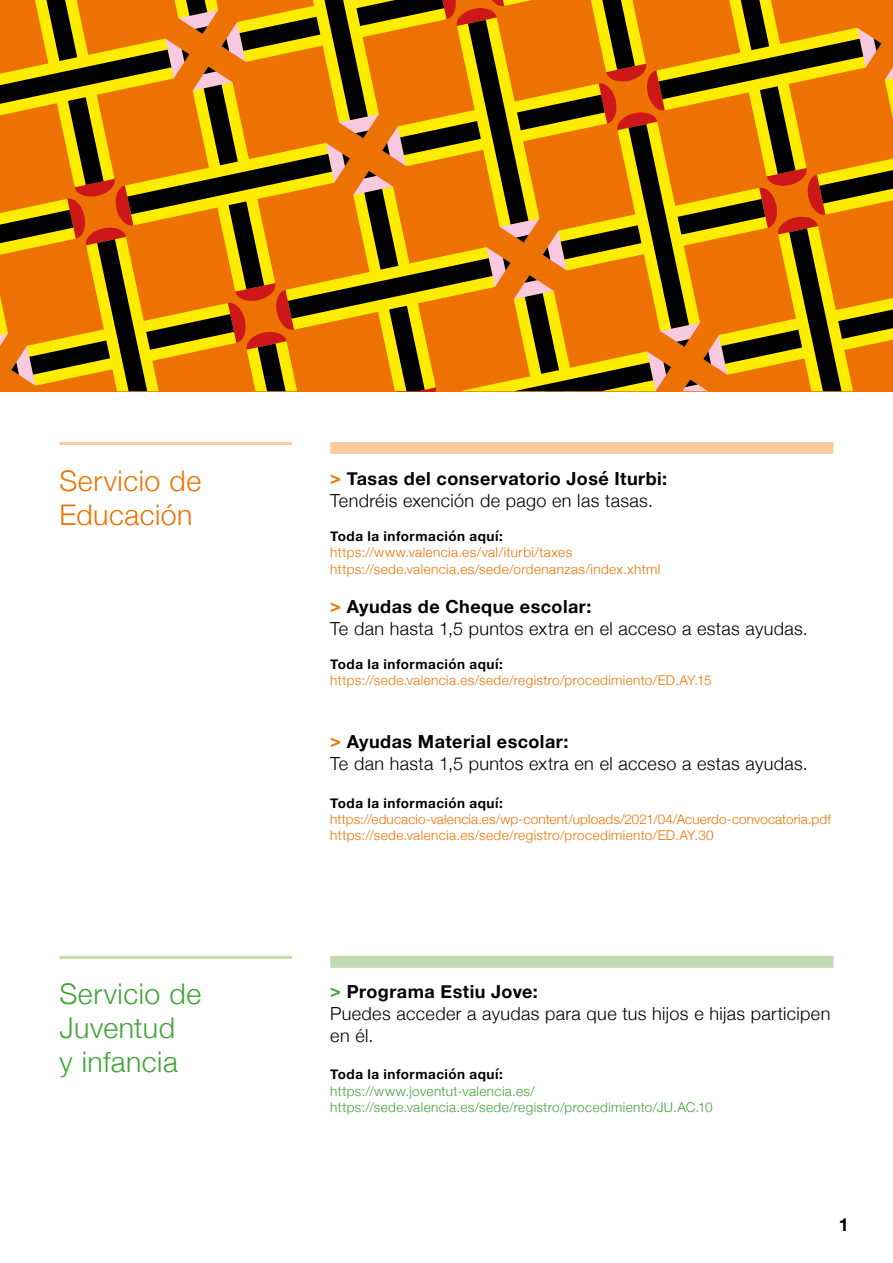
<style>
.page{position:relative;width:893px;height:1263px;background:#fff}
.page>*{position:absolute;margin:0;border:0;box-sizing:border-box;transform-origin:0 0}
.t1{font:300 28.5px/34.2px "Helvetica Neue";letter-spacing:.02em;color:#3fa535}
.t2{font:300 28.5px/34.2px "Helvetica Neue";letter-spacing:.02em;color:#ee7203}
.t3{font:300 18px/21.6px "Helvetica Neue";letter-spacing:.02em;color:#000}
.t4{font:700 18px "Helvetica Neue";color:#000}
.t5{font:300 13.5px/16.2px "Helvetica Neue";letter-spacing:.03em;color:#ee7203}
.t6{font:300 13.5px/16.2px "Helvetica Neue";letter-spacing:.03em;color:#3fa535}
.t7{font:700 13.5px "Helvetica Neue";letter-spacing:.035em;color:#000}
.s1{font-weight:700;color:#ee7203}
.s2{font-weight:700}
.s3{font-weight:700;color:#3fa535}
</style>
<div class="page">
<svg style="left:0;top:0;width:893px;height:391px;background:#c57806"></svg>
<hr style="left:60px;top:956px;width:232px;height:3px;background:#c2daaf">
<hr style="left:60px;top:442px;width:232px;height:3px;background:#fbcaa1">
<div style="left:330px;top:956px;width:503px;height:12px;background:#c2daaf"></div>
<div style="left:330px;top:442px;width:503px;height:12px;background:#fbcaa1"></div>
<h1 class="t2" style="left:60px;top:461px;width:143px">Servicio de<br>Educación</h1>
<h1 class="t1" style="left:60px;top:974px;width:143px">Servicio de<br>Juventud<br>y infancia</h1>
<h2 class="t3" style="left:330px;top:467px;width:338px"><span class="s1">&gt;</span> <span class="s2">Tasas del conservatorio José Iturbi:<br></span>Tendréis exención de pago en las tasas.</h2>
<p class="t7" style="left:330px;top:526px;width:174px">Toda la información aquí:</p>
<p class="t5" style="left:330px;top:543px;width:331px">https://www.valencia.es/val/iturbi/taxes https://sede.valencia.es/sede/ordenanzas/index.xhtml</p>
<h2 class="t3" style="left:330px;top:595px;width:479px"><span class="s1">&gt;</span> <span class="s2">Ayudas de Cheque escolar:<br></span>Te dan hasta 1,5 puntos extra en el acceso a estas ayudas.</h2>
<p class="t7" style="left:330px;top:653px;width:174px">Toda la información aquí:</p>
<p class="t5" style="left:330px;top:671px;width:383px">https://sede.valencia.es/sede/registro/procedimiento/ED.AY.15</p>
<h2 class="t3" style="left:330px;top:730px;width:479px"><span class="s1">&gt;</span> <span class="s2">Ayudas Material escolar:<br></span>Te dan hasta 1,5 puntos extra en el acceso a estas ayudas.</h2>
<p class="t7" style="left:330px;top:792px;width:174px">Toda la información aquí:</p>
<p class="t5" style="left:330px;top:810px;width:502px">https://educacio-valencia.es/wp-content/uploads/2021/04/Acuerdo-convocatoria.pdf https://sede.valencia.es/sede/registro/procedimiento/ED.AY.30</p>
<h2 class="t3" style="left:330px;top:980px;width:502px"><span class="s3">&gt;</span> <span class="s2">Programa Estiu Jove:<br></span>Puedes acceder a ayudas para que tus hijos e hijas participen en él.</h2>
<p class="t7" style="left:330px;top:1064px;width:174px">Toda la información aquí:</p>
<p class="t6" style="left:330px;top:1081px;width:384px">https://www.joventut-valencia.es/ https://sede.valencia.es/sede/registro/procedimiento/JU.AC.10</p>
<h2 class="t4" style="left:839px;top:1210px;width:12px">1</h2>
</div>
